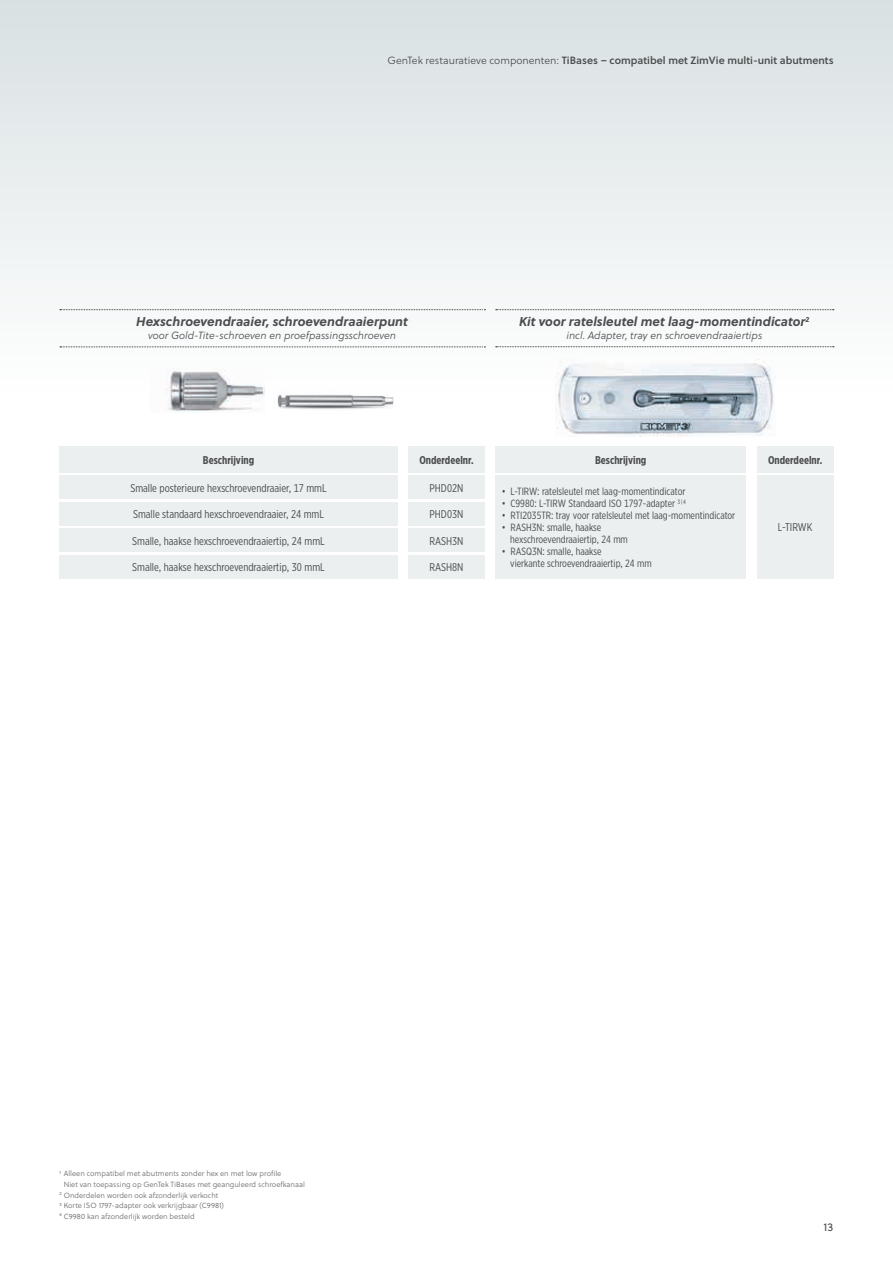
<style>
.page{position:relative;width:893px;height:1263px;background:#fff}
.page>*{position:absolute;margin:0;border:0;box-sizing:border-box;transform-origin:0 0}
.t1{font:italic 700 12.75px "Soleil";color:#4b4c4d}
.t2{font:11.25px "Gotham X Narrow";color:#4b4c4d}
.t3{font:700 11.25px "Gotham X Narrow";color:#4b4c4d}
.t4{font:11.25px "Soleil";color:#4b4c4d}
.t5{font:10.5px/12px "Gotham X Narrow";color:#4b4c4d}
.t6{font:italic 10.5px "Soleil Lt";color:#4b4c4d}
.t7{font:10.5px "Soleil Sb";color:#4b4c4d}
.t8{font:7.5px "Soleil Lt";color:#69696c}
.s1{font-family:"Soleil Lt"}
</style>
<div class="page">
<div style="left:0;top:0;width:893px;height:793px;background:linear-gradient(to bottom,#e2e8e9,#fff)"></div>
<div style="left:757px;top:475px;width:76px;height:104px;background:#ebeff0"></div>
<div style="left:495px;top:475px;width:251px;height:104px;background:#ebeff0"></div>
<div style="left:757px;top:446px;width:76px;height:26px;background:#ebeff0"></div>
<div style="left:495px;top:446px;width:251px;height:26px;background:#ebeff0"></div>
<svg style="left:496px;top:346px;width:338px;height:1px"></svg>
<svg style="left:496px;top:309px;width:338px;height:1px"></svg>
<img style="left:555px;top:359px;width:221px;height:77px">
<svg style="left:60px;top:309px;width:425px;height:1px"></svg>
<svg style="left:60px;top:346px;width:425px;height:1px"></svg>
<div style="left:408px;top:446px;width:77px;height:26px;background:#ebeff0"></div>
<div style="left:60px;top:475px;width:338px;height:24px;background:#ebeff0"></div>
<div style="left:60px;top:528px;width:338px;height:24px;background:#ebeff0"></div>
<div style="left:408px;top:475px;width:77px;height:24px;background:#ebeff0"></div>
<div style="left:408px;top:528px;width:77px;height:24px;background:#ebeff0"></div>
<div style="left:408px;top:502px;width:77px;height:24px;background:#ebeff0"></div>
<div style="left:408px;top:555px;width:77px;height:24px;background:#ebeff0"></div>
<div style="left:60px;top:502px;width:338px;height:24px;background:#ebeff0"></div>
<div style="left:60px;top:555px;width:338px;height:24px;background:#ebeff0"></div>
<div style="left:60px;top:446px;width:338px;height:26px;background:#ebeff0"></div>
<img style="left:150px;top:368px;width:115px;height:45px">
<img style="left:273px;top:391px;width:124px;height:19px">
<p class="t7" style="left:387px;top:53px;width:448px"><span class="s1">GenTek restauratieve componenten:</span> TiBases – compatibel met ZimVie multi-unit abutments</p>
<p class="t1" style="left:136px;top:313px;width:273px">Hexschroevendraaier, schroevendraaierpunt</p>
<p class="t6" style="left:148px;top:329px;width:250px">voor Gold-Tite-schroeven en proefpassingsschroeven</p>
<p class="t1" style="left:519px;top:313px;width:292px">Kit voor ratelsleutel met laag-momentindicator<sup>2</sup></p>
<p class="t6" style="left:566px;top:329px;width:197px">incl. Adapter, tray en schroevendraaiertips</p>
<p class="t3" style="left:203px;top:453px;width:53px">Beschrijving</p>
<p class="t3" style="left:419px;top:453px;width:56px">Onderdeelnr.</p>
<p class="t3" style="left:595px;top:453px;width:53px">Beschrijving</p>
<p class="t3" style="left:768px;top:453px;width:56px">Onderdeelnr.</p>
<p class="t2" style="left:130px;top:481px;width:198px">Smalle posterieure hexschroevendraaier, 17 mmL</p>
<p class="t2" style="left:133px;top:507px;width:192px">Smalle standaard hexschroevendraaier, 24 mmL</p>
<p class="t2" style="left:132px;top:534px;width:194px">Smalle, haakse hexschroevendraaiertip, 24 mmL</p>
<p class="t2" style="left:132px;top:561px;width:194px">Smalle, haakse hexschroevendraaiertip, 30 mmL</p>
<p class="t2" style="left:430px;top:481px;width:35px">PHD02N</p>
<p class="t2" style="left:430px;top:507px;width:35px">PHD03N</p>
<p class="t2" style="left:429px;top:534px;width:35px">RASH3N</p>
<p class="t2" style="left:429px;top:561px;width:35px">RASH8N</p>
<p class="t5" style="left:502px;top:485px;width:185px">• L-TIRW: ratelsleutel met laag-momentindicator</p>
<p class="t5" style="left:502px;top:497px;width:186px">• C9980: L-TIRW Standaard ISO 1797-adapter <sup>3</sup> <sup>|</sup> <sup>4</sup></p>
<p class="t5" style="left:502px;top:509px;width:235px">• RTI2035TR: tray voor ratelsleutel met laag-momentindicator</p>
<p class="t5" style="left:510px;top:521px;width:119px;text-indent:-9px">• RASH3N: smalle, haakse hexschroevendraaiertip, 24 mm</p>
<p class="t5" style="left:510px;top:545px;width:143px;text-indent:-9px">• RASQ3N: smalle, haakse<br>vierkante schroevendraaiertip, 24 mm</p>
<p class="t2" style="left:778px;top:521px;width:36px">L-TIRWK</p>
<p class="t8" style="left:60px;top:1169px;width:223px"><sup>1</sup> Alleen compatibel met abutments zonder hex en met low profile</p>
<p class="t8" style="left:64px;top:1180px;width:243px">Niet van toepassing op GenTek TiBases met geanguleerd schroefkanaal</p>
<p class="t8" style="left:60px;top:1190px;width:160px"><sup>2</sup> Onderdelen worden ook afzonderlijk verkocht</p>
<p class="t8" style="left:60px;top:1201px;width:166px"><sup>3</sup> Korte ISO 1797-adapter ook verkrijgbaar (C9981)</p>
<p class="t8" style="left:60px;top:1211px;width:137px"><sup>4</sup> C9980 kan afzonderlijk worden besteld</p>
<p class="t4" style="left:824px;top:1219px;width:11px">13</p>
</div>
